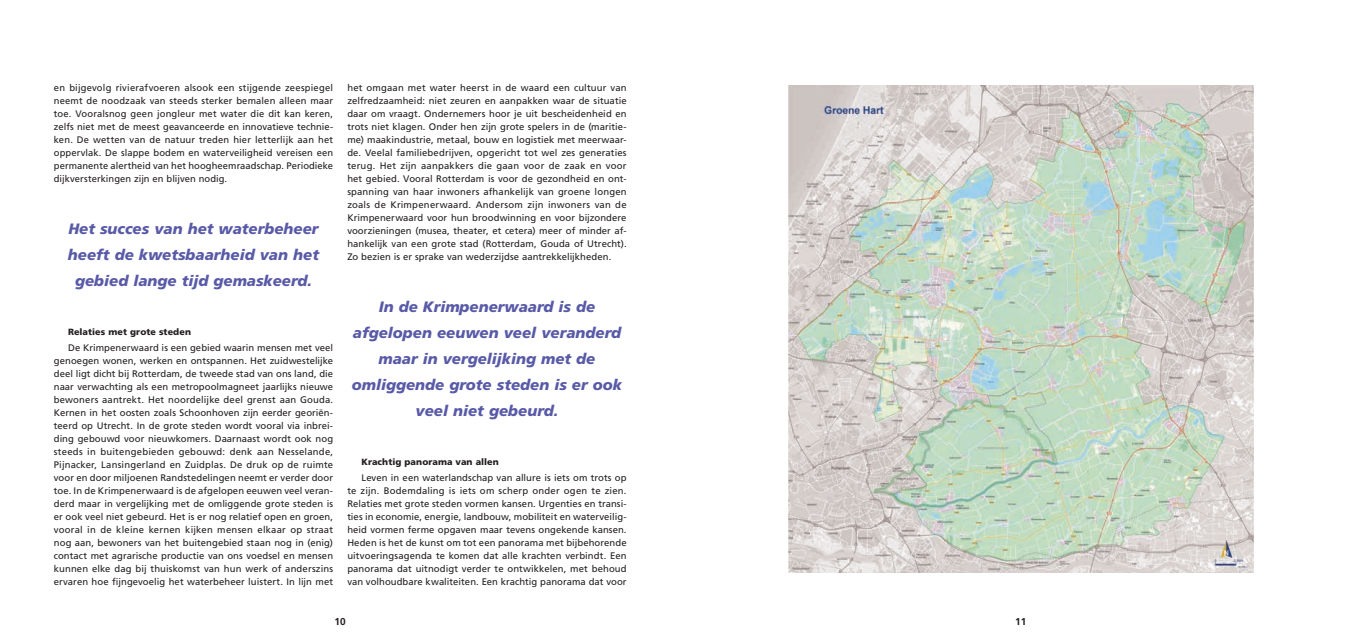
<style>
.page{position:relative;width:1361px;height:644px;background:#fff}
.page>*{position:absolute;margin:0;border:0;box-sizing:border-box;transform-origin:0 0}
.t1{font:italic 900 15px/26px "Frutiger LT Std";color:#595aa7;text-align:center}
.t2{font:700 10px "Frutiger LT Std";color:#231f20}
.t3{font:9.5px/13px "Frutiger LT Std";letter-spacing:.005em;color:#231f20;text-align:justify}
.t4{font:900 9px "Frutiger LT Std";letter-spacing:.01em;color:#231f20}
</style>
<div class="page">
<img style="left:788px;top:85px;width:465px;height:487px">
<p class="t3" style="left:54px;top:81px;width:281px">en bijgevolg rivierafvoeren alsook een stijgende zeespiegel neemt de noodzaak van steeds sterker bemalen alleen maar toe. Vooralsnog geen jongleur met water die dit kan keren, zelfs niet met de meest geavanceerde en innovatieve technie&shy;ken. De wetten van de natuur treden hier letterlijk aan het oppervlak. De slappe bodem en waterveiligheid vereisen een permanente alertheid van het hoogheemraadschap. Periodieke dijkversterkingen zijn en blijven nodig.</p>
<h1 class="t1" style="left:68px;top:216px;width:253px">Het succes van het waterbeheer heeft de kwetsbaarheid van het gebied lange tijd gemaskeerd.</h1>
<p class="t4" style="left:68px;top:326px;width:124px">Relaties met grote steden</p>
<p class="t3" style="left:54px;top:341px;width:281px;text-indent:14px">De Krimpenerwaard is een gebied waarin mensen met veel genoegen wonen, werken en ontspannen. Het zuidwestelijke deel ligt dicht bij Rotterdam, de tweede stad van ons land, die naar verwachting als een metropoolmagneet jaarlijks nieuwe bewoners aantrekt. Het noordelijke deel grenst aan Gouda.<br>Kernen in het oosten zoals Schoonhoven zijn eerder georiën&shy;teerd op Utrecht. In de grote steden wordt vooral via inbrei&shy;ding gebouwd voor nieuwkomers. Daarnaast wordt ook nog steeds in buitengebieden gebouwd: denk aan Nesselande, Pijnacker, Lansingerland en Zuidplas. De druk op de ruimte voor en door miljoenen Randstedelingen neemt er verder door toe. In de Krimpenerwaard is de afgelopen eeuwen veel veran&shy;derd maar in vergelijking met de omliggende grote steden is er ook veel niet gebeurd. Het is er nog relatief open en groen, vooral in de kleine kernen kijken mensen elkaar op straat nog aan, bewoners van het buitengebied staan nog in (enig) contact met agrarische productie van ons voedsel en mensen kunnen elke dag bij thuiskomst van hun werk of anderszins ervaren hoe fijngevoelig het waterbeheer luistert. In lijn met</p>
<p class="t3" style="left:347px;top:81px;width:281px">het omgaan met water heerst in de waard een cultuur van zelfredzaamheid: niet zeuren en aanpakken waar de situatie daar om vraagt. Ondernemers hoor je uit bescheidenheid en trots niet klagen. Onder hen zijn grote spelers in de (maritie&shy;me) maakindustrie, metaal, bouw en logistiek met meerwaar&shy;de. Veelal familiebedrijven, opgericht tot wel zes generaties terug. Het zijn aanpakkers die gaan voor de zaak en voor het gebied. Vooral Rotterdam is voor de gezondheid en ont&shy;spanning van haar inwoners afhankelijk van groene longen zoals de Krimpenerwaard. Andersom zijn inwoners van de Krimpenerwaard voor hun broodwinning en voor bijzondere voorzieningen (musea, theater, et cetera) meer of minder af&shy;hankelijk van een grote stad (Rotterdam, Gouda of Utrecht).<br>Zo bezien is er sprake van wederzijdse aantrekkelijkheden.</p>
<h1 class="t1" style="left:352px;top:294px;width:271px">In de Krimpenerwaard is de afgelopen eeuwen veel veranderd maar in vergelijking met de omliggende grote steden is er ook veel niet gebeurd.</h1>
<p class="t4" style="left:361px;top:456px;width:139px">Krachtig panorama van allen</p>
<p class="t3" style="left:347px;top:471px;width:281px;text-indent:14px">Leven in een waterlandschap van allure is iets om trots op te zijn. Bodemdaling is iets om scherp onder ogen te zien.<br>Relaties met grote steden vormen kansen. Urgenties en transi&shy;ties in economie, energie, landbouw, mobiliteit en waterveilig&shy;heid vormen ferme opgaven maar tevens ongekende kansen.<br>Heden is het de kunst om tot een panorama met bijbehorende uitvoeringsagenda te komen dat alle krachten verbindt. Een panorama dat uitnodigt verder te ontwikkelen, met behoud van volhoudbare kwaliteiten. Een krachtig panorama dat voor</p>
<p class="t2" style="left:335px;top:615px;width:13px">10</p>
<p class="t2" style="left:1015px;top:615px;width:13px">11</p>
</div>
